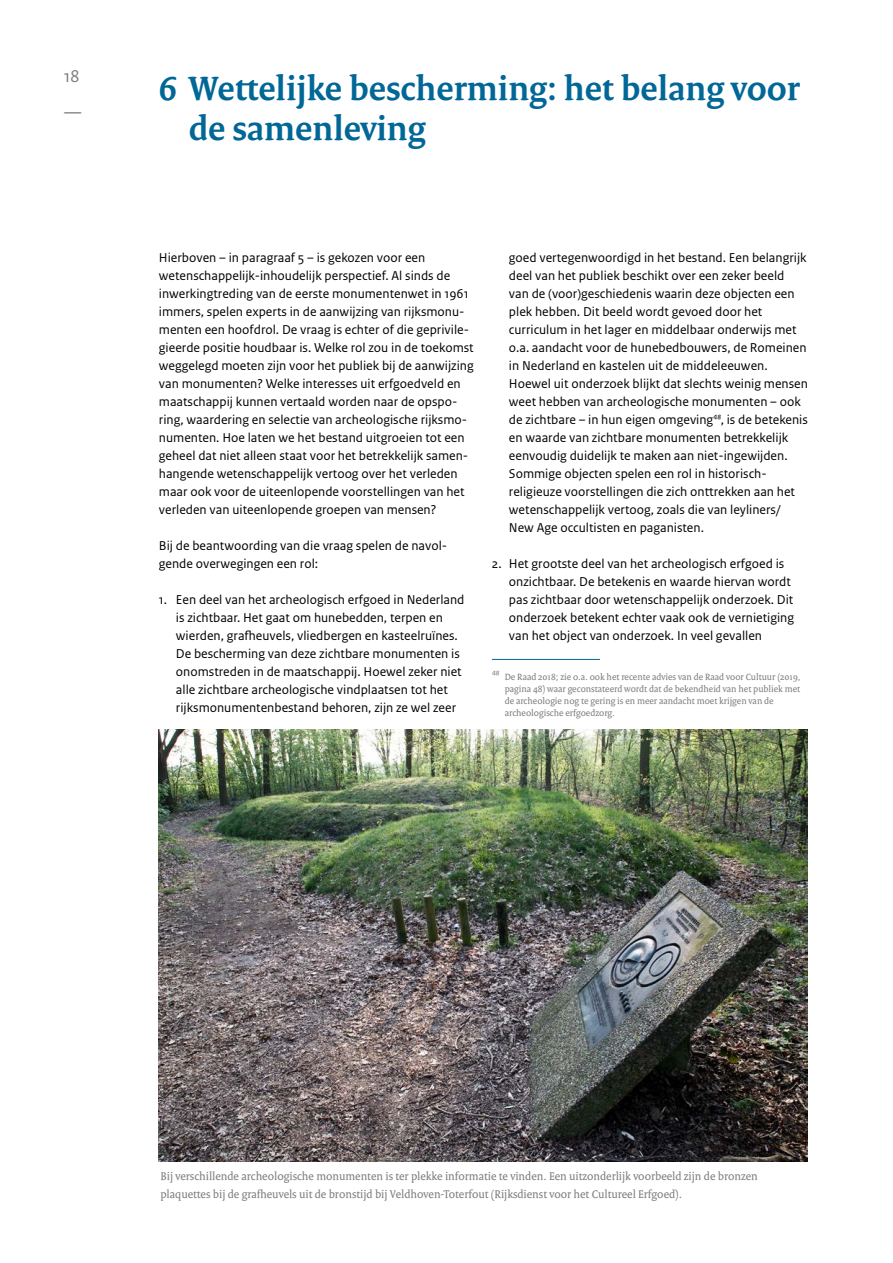
<style>
.page{position:relative;width:893px;height:1263px;background:#fff}
.page>*{position:absolute;margin:0;border:0;box-sizing:border-box;transform-origin:0 0}
._01_TITEL_GROOT{font:700 36px/40.5px "Rijksoverheid Serif";color:#006797}
.t1{font:18px/36px "Rijksoverheid Sans Text";color:#7b7d7c}
._05_BROODTEKST_Opsom{font:13.5px/18px "Rijksoverheid Sans Text";color:#000}
._05_BROODTEKST{font:13.5px/18px "Rijksoverheid Sans Text";color:#000}
._10_BIJSCHRIFT{font:12px/18px "Rijksoverheid Serif";color:#7b7d7c}
._09_VOETNOOT{font:9.75px/12px "Rijksoverheid Serif";color:#7b7d7c}
.s1{font-style:italic;font-size:10.5px}
</style>
<div class="page">
<hr style="left:492px;top:659px;width:108px;height:1px;background:#006797">
<img style="left:159px;top:729px;width:649px;height:433px">
<h2 class="t1" style="left:64px;top:58px;width:19px">18 —</h2>
<p class="_01_TITEL_GROOT" style="left:189px;top:68px;width:613px;text-indent:-30px">6 Wettelijke bescherming: het belang voor de samenleving</p>
<p class="_05_BROODTEKST" style="left:159px;top:249px;width:316px">Hierboven – in paragraaf 5 – is gekozen voor een wetenschappelijk-inhoudelijk perspectief. Al sinds de inwerkingtreding van de eerste monumentenwet in 1961 immers, spelen experts in de aanwijzing van rijksmonu&shy;menten een hoofdrol. De vraag is echter of die geprivile&shy;gieerde positie houdbaar is. Welke rol zou in de toekomst weggelegd moeten zijn voor het publiek bij de aanwijzing van monumenten? Welke interesses uit erfgoedveld en maatschappij kunnen vertaald worden naar de opspo&shy;ring, waardering en selectie van archeologische rijksmo&shy;numenten. Hoe laten we het bestand uitgroeien tot een geheel dat niet alleen staat voor het betrekkelijk samen&shy;hangende wetenschappelijk vertoog over het verleden maar ook voor de uiteenlopende voorstellingen van het verleden van uiteenlopende groepen van mensen?</p>
<p class="_05_BROODTEKST" style="left:159px;top:537px;width:290px">Bij de beantwoording van die vraag spelen de navol&shy;gende overwegingen een rol:</p>
<p class="_05_BROODTEKST_Opsom" style="left:176px;top:591px;width:290px;text-indent:-17px">1. Een deel van het archeologisch erfgoed in Nederland is zichtbaar. Het gaat om hunebedden, terpen en wierden, grafheuvels, vliedbergen en kasteelruïnes.<br>De bescherming van deze zichtbare monumenten is onomstreden in de maatschappij. Hoewel zeker niet alle zichtbare archeologische vindplaatsen tot het rijksmonumentenbestand behoren, zijn ze wel zeer</p>
<p class="_05_BROODTEKST_Opsom" style="left:509px;top:249px;width:300px">goed vertegenwoordigd in het bestand. Een belangrijk deel van het publiek beschikt over een zeker beeld<br>van de (voor)geschiedenis waarin deze objecten een plek hebben. Dit beeld wordt gevoed door het curriculum in het lager en middelbaar onderwijs met o.a. aandacht voor de hunebedbouwers, de Romeinen in Nederland en kastelen uit de middeleeuwen.<br>Hoewel uit onderzoek blijkt dat slechts weinig mensen weet hebben van archeologische monumenten – ook de zichtbare – in hun eigen omgeving<span class="s1">48</span>, is de betekenis en waarde van zichtbare monumenten betrekkelijk eenvoudig duidelijk te maken aan niet-ingewijden.<br>Sommige objecten spelen een rol in historisch&shy;religieuze voorstellingen die zich onttrekken aan het wetenschappelijk vertoog, zoals die van leyliners/ New Age occultisten en paganisten.</p>
<p class="_05_BROODTEKST_Opsom" style="left:509px;top:555px;width:287px;text-indent:-17px">2. Het grootste deel van het archeologisch erfgoed is onzichtbaar. De betekenis en waarde hiervan wordt pas zichtbaar door wetenschappelijk onderzoek. Dit onderzoek betekent echter vaak ook de vernietiging van het object van onderzoek. In veel gevallen</p>
<p class="_09_VOETNOOT" style="left:505px;top:671px;width:297px;text-indent:-13px"><sup>48</sup> De Raad 2018; zie o.a. ook het recente advies van de Raad voor Cultuur (2019, pagina 48) waar geconstateerd wordt dat de bekendheid van het publiek met de archeologie nog te gering is en meer aandacht moet krijgen van de archeologische erfgoedzorg.</p>
<p class="_10_BIJSCHRIFT" style="left:160px;top:1167px;width:599px">Bij verschillende archeologische monumenten is ter plekke informatie te vinden. Een uitzonderlijk voorbeeld zijn de bronzen plaquettes bij de grafheuvels uit de bronstijd bij Veldhoven-Toterfout (Rijksdienst voor het Cultureel Erfgoed).</p>
</div>
